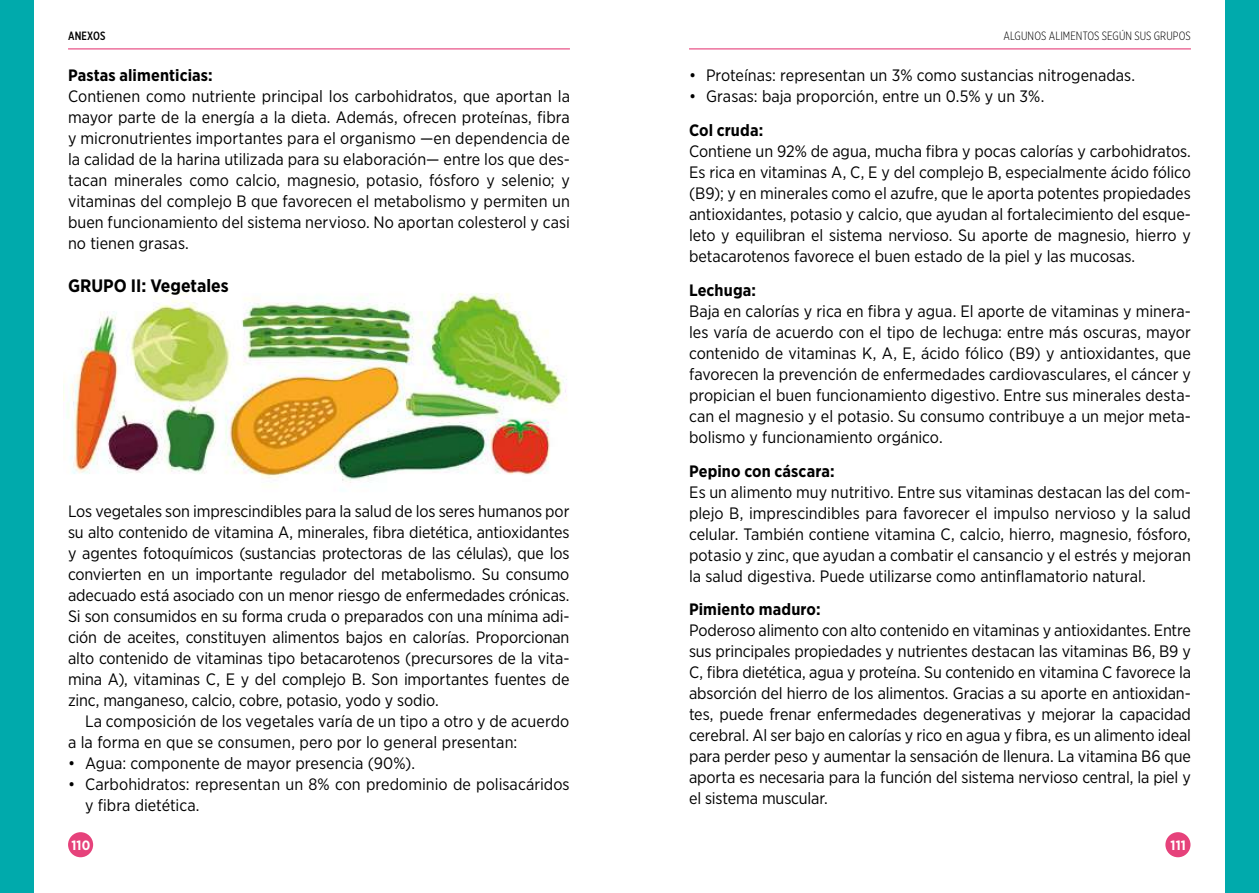
<style>
.page{position:relative;width:1259px;height:893px;background:#fff}
.page>*{position:absolute;margin:0;border:0;box-sizing:border-box;transform-origin:0 0}
.t1{font:700 18px "Gotham Narrow";color:#000}
.t2{font:16.5px/21px "Gotham Narrow";color:#000;text-align:justify}
.t3{font:700 16.5px "Gotham Narrow";letter-spacing:.005em;color:#000}
.t4{font:700 13.5px "Gotham Narrow";letter-spacing:.01em;color:#fff}
.t5{font:300 12px "Gotham X Narrow";letter-spacing:.005em;color:#000}
.t6{font:500 12px "Gotham X Narrow";letter-spacing:.015em;color:#000}
</style>
<div class="page">
<div style="left:68px;top:832px;width:25px;height:25px;background:#e6427b;border-radius:50%"></div>
<div style="left:1165px;top:832px;width:25px;height:25px;background:#e6427b;border-radius:50%"></div>
<div style="left:1225px;top:0;width:34px;height:893px;background:#00aaac"></div>
<div style="left:0;top:0;width:34px;height:893px;background:#00aaac"></div>
<hr style="left:68px;top:48px;width:502px;height:1px;background:#e6427b">
<hr style="left:689px;top:48px;width:502px;height:1px;background:#e6427b">
<img style="left:64px;top:293px;width:503px;height:190px">
<p class="t6" style="left:68px;top:29px;width:39px">ANEXOS</p>
<p class="t5" style="left:1003px;top:29px;width:189px">ALGUNOS ALIMENTOS SEGÚN SUS GRUPOS</p>
<p class="t2" style="left:689px;top:65px;width:448px">• Proteínas: representan un 3% como sustancias nitrogenadas.</p>
<p class="t2" style="left:689px;top:86px;width:357px">• Grasas: baja proporción, entre un 0.5% y un 3%.</p>
<p class="t3" style="left:689px;top:120px;width:76px">Col cruda:</p>
<p class="t2" style="left:689px;top:140px;width:503px">Contiene un 92% de agua, mucha fibra y pocas calorías y carbohidratos.<br>Es rica en vitaminas A, C, E y del complejo B, especialmente ácido fólico (B9); y en minerales como el azufre, que le aporta potentes propiedades antioxidantes, potasio y calcio, que ayudan al fortalecimiento del esque&shy;leto y equilibran el sistema nervioso. Su aporte de magnesio, hierro y betacarotenos favorece el buen estado de la piel y las mucosas.</p>
<p class="t3" style="left:689px;top:279px;width:69px">Lechuga:</p>
<p class="t2" style="left:689px;top:300px;width:503px">Baja en calorías y rica en fibra y agua. El aporte de vitaminas y minera&shy;les varía de acuerdo con el tipo de lechuga: entre más oscuras, mayor contenido de vitaminas K, A, E, ácido fólico (B9) y antioxidantes, que favorecen la prevención de enfermedades cardiovasculares, el cáncer y propician el buen funcionamiento digestivo. Entre sus minerales desta&shy;can el magnesio y el potasio. Su consumo contribuye a un mejor meta&shy;bolismo y funcionamiento orgánico.</p>
<p class="t3" style="left:689px;top:460px;width:147px">Pepino con cáscara:</p>
<p class="t2" style="left:689px;top:481px;width:503px">Es un alimento muy nutritivo. Entre sus vitaminas destacan las del com&shy;plejo B, imprescindibles para favorecer el impulso nervioso y la salud celular. También contiene vitamina C, calcio, hierro, magnesio, fósforo, potasio y zinc, que ayudan a combatir el cansancio y el estrés y mejoran la salud digestiva. Puede utilizarse como antinflamatorio natural.</p>
<p class="t3" style="left:689px;top:599px;width:133px">Pimiento maduro:</p>
<p class="t2" style="left:689px;top:620px;width:503px">Poderoso alimento con alto contenido en vitaminas y antioxidantes. Entre sus principales propiedades y nutrientes destacan las vitaminas B6, B9 y C, fibra dietética, agua y proteína. Su contenido en vitamina C favorece la absorción del hierro de los alimentos. Gracias a su aporte en antioxidan&shy;tes, puede frenar enfermedades degenerativas y mejorar la capacidad cerebral. Al ser bajo en calorías y rico en agua y fibra, es un alimento ideal para perder peso y aumentar la sensación de llenura. La vitamina B6 que aporta es necesaria para la función del sistema nervioso central, la piel y el sistema muscular.</p>
<p class="t3" style="left:68px;top:65px;width:146px">Pastas alimenticias:</p>
<p class="t2" style="left:68px;top:86px;width:503px">Contienen como nutriente principal los carbohidratos, que aportan la mayor parte de la energía a la dieta. Además, ofrecen proteínas, fibra y micronutrientes importantes para el organismo —en dependencia de la calidad de la harina utilizada para su elaboración— entre los que des&shy;tacan minerales como calcio, magnesio, potasio, fósforo y selenio; y vitaminas del complejo B que favorecen el metabolismo y permiten un buen funcionamiento del sistema nervioso. No aportan colesterol y casi no tienen grasas.</p>
<p class="t1" style="left:68px;top:274px;width:162px">GRUPO II: Vegetales</p>
<p class="t2" style="left:68px;top:501px;width:503px">Los vegetales son imprescindibles para la salud de los seres humanos por su alto contenido de vitamina A, minerales, fibra dietética, antioxidantes y agentes fotoquímicos (sustancias protectoras de las células), que los convierten en un importante regulador del metabolismo. Su consumo adecuado está asociado con un menor riesgo de enfermedades crónicas.<br>Si son consumidos en su forma cruda o preparados con una mínima adi&shy;ción de aceites, constituyen alimentos bajos en calorías. Proporcionan alto contenido de vitaminas tipo betacarotenos (precursores de la vita&shy;mina A), vitaminas C, E y del complejo B. Son importantes fuentes de zinc, manganeso, calcio, cobre, potasio, yodo y sodio.</p>
<p class="t2" style="left:68px;top:711px;width:503px;text-indent:17px">La composición de los vegetales varía de un tipo a otro y de acuerdo a la forma en que se consumen, pero por lo general presentan:</p>
<p class="t2" style="left:68px;top:753px;width:348px">• Agua: componente de mayor presencia (90%).</p>
<p class="t2" style="left:85px;top:774px;width:486px;text-indent:-17px">• Carbohidratos: representan un 8% con predominio de polisacáridos y fibra dietética.</p>
<p class="t4" style="left:71px;top:836px;width:20px">110</p>
<p class="t4" style="left:1170px;top:836px;width:17px">111</p>
</div>
